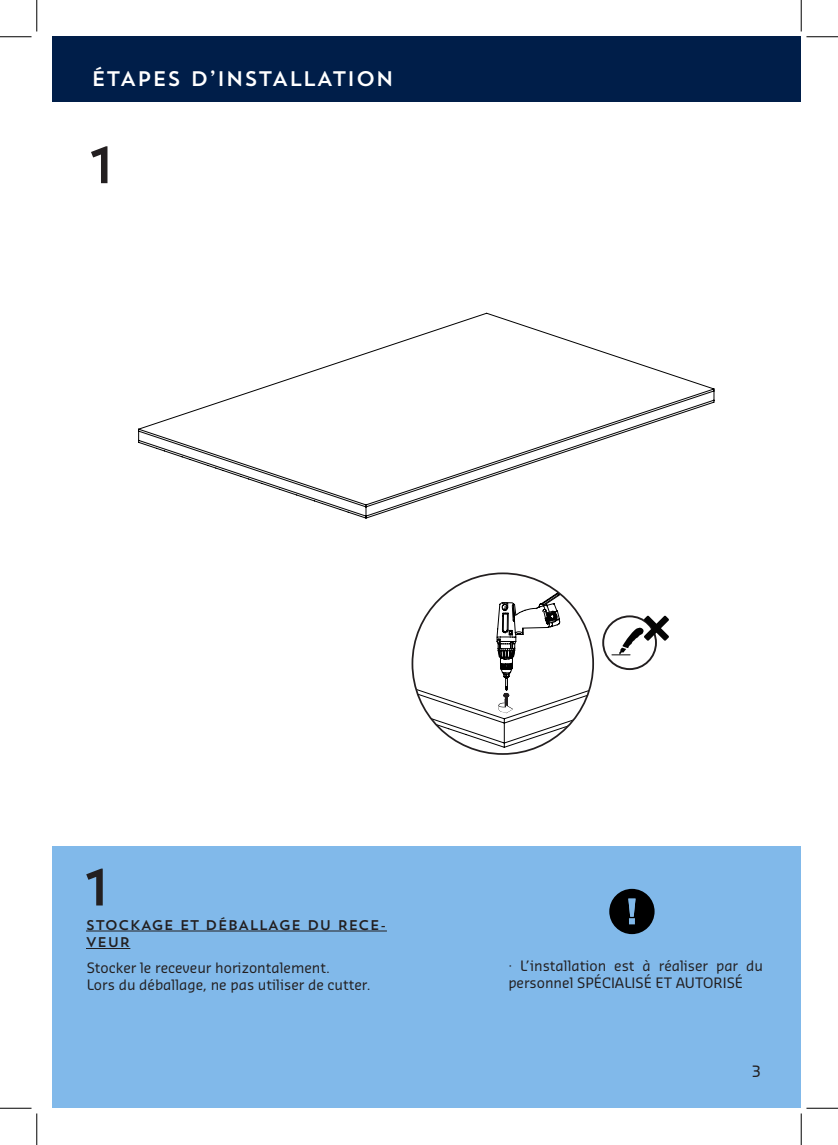
<style>
.page{position:relative;width:838px;height:1145px;background:#fff}
.page>*{position:absolute;margin:0;border:0;box-sizing:border-box;transform-origin:0 0}
.t1{font:52.5px "Trend Sans One";color:#231f20}
.t2{font:21px "Trend Sans One";color:#fff}
.t3{font:15.22px "Sansa Pro";color:#231f20}
.t4{font:14px/16.8px "Sansa Pro";color:#231f20}
.t5{font:14px/17.5px "Trend Sans One";color:#231f20}
</style>
<div class="page">
<div style="left:53px;top:846px;width:748px;height:262px;background:#81b9ea"></div>
<hr style="left:86px;top:931px;width:301px;height:1px;background:#231f20">
<hr style="left:86px;top:948px;width:44px;height:1px;background:#231f20">
<div style="left:609px;top:889px;width:45px;height:45px;background:#000;border-radius:50%"></div>
<svg style="left:628px;top:899px;width:7px;height:25px"></svg>
<div style="left:53px;top:37px;width:748px;height:65px;background:#001e49"></div>
<svg style="left:603px;top:616px;width:53px;height:53px"></svg>
<div style="left:602px;top:615px;width:55px;height:55px;border:2px solid #231f20;border-radius:50%"></div>
<svg style="left:612px;top:616px;width:57px;height:40px"></svg>
<svg style="left:412px;top:573px;width:181px;height:175px"></svg>
<svg style="left:138px;top:313px;width:576px;height:206px"></svg>
<hr style="left:0;top:36px;width:32px;height:1px;background:#000">
<hr style="left:806px;top:36px;width:31px;height:1px;background:#000">
<hr style="left:0;top:1108px;width:32px;height:1px;background:#000">
<hr style="left:806px;top:1108px;width:31px;height:1px;background:#000">
<hr style="left:36px;top:0;width:1px;height:31px;background:#000">
<hr style="left:36px;top:1113px;width:1px;height:32px;background:#000">
<hr style="left:800px;top:0;width:1px;height:31px;background:#000">
<hr style="left:800px;top:1113px;width:1px;height:32px;background:#000">
<p class="t2" style="left:91px;top:66px;width:305px">ÉTAPES D’INSTALLATION</p>
<p class="t1" style="left:87px;top:131px;width:29px">1</p>
<p class="t1" style="left:83px;top:853px;width:29px">1</p>
<p class="t5" style="left:86px;top:916px;width:302px">STOCKAGE ET DÉBALLAGE DU RECE-<br>VEUR</p>
<p class="t4" style="left:87px;top:959px;width:245px">Stocker le receveur horizontalement.</p>
<p class="t4" style="left:87px;top:976px;width:285px">Lors du déballage, ne pas utiliser de cutter.</p>
<p class="t4" style="left:508px;top:957px;width:256px">· L’installation est à réaliser par du personnel SPÉCIALISÉ ET AUTORISÉ</p>
<p class="t3" style="left:751px;top:1062px;width:11px">3</p>
</div>
